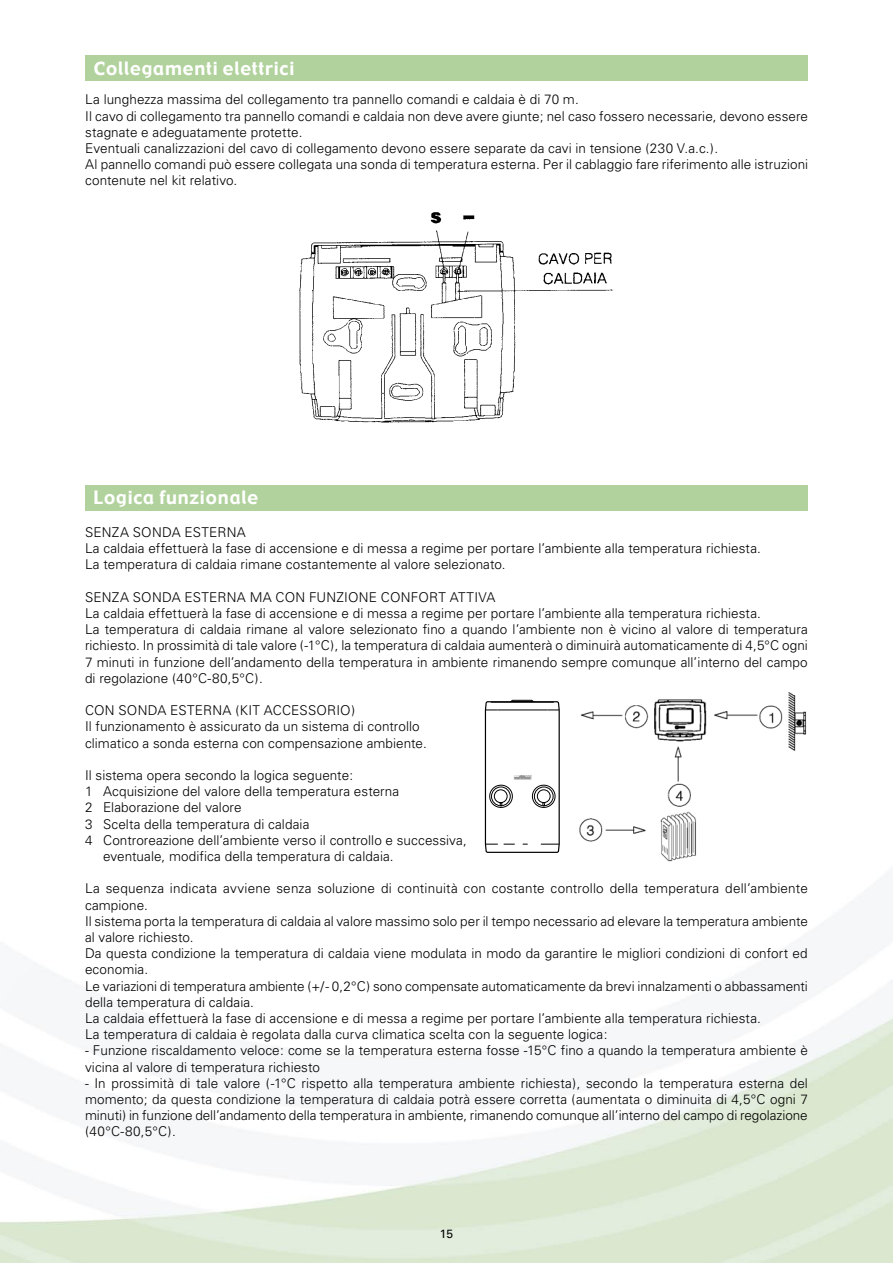
<style>
.page{position:relative;width:893px;height:1263px;background:#fff}
.page>*{position:absolute;margin:0;border:0;box-sizing:border-box;transform-origin:0 0}
.sottotitoli_fascia_verde_50{font:18px "Gadget";letter-spacing:.05em;color:#fff}
.descrizione{font:300 13.5px/16.2px "Univers";letter-spacing:.005em;color:#000}
.t1{font:12px "Univers";color:#000}
</style>
<div class="page">
<div style="left:85px;top:55px;width:723px;height:26px;background:#b1d29d"></div>
<img style="left:299px;top:212px;width:315px;height:211px">
<div style="left:85px;top:485px;width:723px;height:25px;background:#b1d29d"></div>
<svg style="left:485px;top:700px;width:75px;height:153px"></svg>
<img style="left:579px;top:692px;width:228px;height:170px">
<p class="sottotitoli_fascia_verde_50" style="left:94px;top:57px;width:202px">Collegamenti elettrici</p>
<p class="descrizione" style="left:85px;top:91px;width:495px">La lunghezza massima del collegamento tra pannello comandi e caldaia è di 70 m.</p>
<p class="descrizione" style="left:85px;top:108px;width:724px">Il cavo di collegamento tra pannello comandi e caldaia non deve avere giunte; nel caso fossero necessarie, devono essere stagnate e adeguatamente protette.</p>
<p class="descrizione" style="left:85px;top:140px;width:634px">Eventuali canalizzazioni del cavo di collegamento devono essere separate da cavi in tensione (230 V.a.c.).</p>
<p class="descrizione" style="left:85px;top:156px;width:724px">Al pannello comandi può essere collegata una sonda di temperatura esterna. Per il cablaggio fare riferimento alle istruzioni contenute nel kit relativo.</p>
<p class="sottotitoli_fascia_verde_50" style="left:94px;top:486px;width:166px">Logica funzionale</p>
<p class="descrizione" style="left:85px;top:524px;width:162px">SENZA SONDA ESTERNA</p>
<p class="descrizione" style="left:85px;top:540px;width:677px">La caldaia effettuerà la fase di accensione e di messa a regime per portare l’ambiente alla temperatura richiesta.</p>
<p class="descrizione" style="left:85px;top:556px;width:422px">La temperatura di caldaia rimane costantemente al valore selezionato.</p>
<p class="descrizione" style="left:85px;top:589px;width:412px">SENZA SONDA ESTERNA MA CON FUNZIONE CONFORT ATTIVA</p>
<p class="descrizione" style="left:85px;top:605px;width:677px">La caldaia effettuerà la fase di accensione e di messa a regime per portare l’ambiente alla temperatura richiesta.</p>
<p class="descrizione" style="left:85px;top:621px;width:724px;text-align:justify">La temperatura di caldaia rimane al valore selezionato fino a quando l’ambiente non è vicino al valore di temperatura richiesto. In prossimità di tale valore (-1°C), la temperatura di caldaia aumenterà o diminuirà automaticamente di 4,5°C ogni 7 minuti in funzione dell’andamento della temperatura in ambiente rimanendo sempre comunque all’interno del campo di regolazione (40°C-80,5°C).</p>
<p class="descrizione" style="left:85px;top:702px;width:272px">CON SONDA ESTERNA (KIT ACCESSORIO)</p>
<p class="descrizione" style="left:85px;top:718px;width:336px">Il funzionamento è assicurato da un sistema di controllo</p>
<p class="descrizione" style="left:85px;top:735px;width:343px">climatico a sonda esterna con compensazione ambiente.</p>
<p class="descrizione" style="left:85px;top:767px;width:270px">Il sistema opera secondo la logica seguente:</p>
<p class="descrizione" style="left:85px;top:783px;width:316px">1 Acquisizione del valore della temperatura esterna</p>
<p class="descrizione" style="left:85px;top:799px;width:158px">2 Elaborazione del valore</p>
<p class="descrizione" style="left:85px;top:816px;width:226px">3 Scelta della temperatura di caldaia</p>
<p class="descrizione" style="left:85px;top:832px;width:383px">4 Controreazione dell’ambiente verso il controllo e successiva,</p>
<p class="descrizione" style="left:103px;top:848px;width:292px">eventuale, modifica della temperatura di caldaia.</p>
<p class="descrizione" style="left:85px;top:880px;width:724px">La sequenza indicata avviene senza soluzione di continuità con costante controllo della temperatura dell’ambiente campione.</p>
<p class="descrizione" style="left:85px;top:913px;width:724px">Il sistema porta la temperatura di caldaia al valore massimo solo per il tempo necessario ad elevare la temperatura ambiente al valore richiesto.</p>
<p class="descrizione" style="left:85px;top:945px;width:724px">Da questa condizione la temperatura di caldaia viene modulata in modo da garantire le migliori condizioni di confort ed economia.</p>
<p class="descrizione" style="left:85px;top:978px;width:724px">Le variazioni di temperatura ambiente (+/- 0,2°C) sono compensate automaticamente da brevi innalzamenti o abbassamenti della temperatura di caldaia.</p>
<p class="descrizione" style="left:85px;top:1010px;width:677px">La caldaia effettuerà la fase di accensione e di messa a regime per portare l’ambiente alla temperatura richiesta.</p>
<p class="descrizione" style="left:85px;top:1026px;width:524px">La temperatura di caldaia è regolata dalla curva climatica scelta con la seguente logica:</p>
<p class="descrizione" style="left:85px;top:1042px;width:724px">- Funzione riscaldamento veloce: come se la temperatura esterna fosse -15°C fino a quando la temperatura ambiente è vicina al valore di temperatura richiesto</p>
<p class="descrizione" style="left:85px;top:1075px;width:724px;text-align:justify">- In prossimità di tale valore (-1°C rispetto alla temperatura ambiente richiesta), secondo la temperatura esterna del momento; da questa condizione la temperatura di caldaia potrà essere corretta (aumentata o diminuita di 4,5°C ogni 7 minuti) in funzione dell’andamento della temperatura in ambiente, rimanendo comunque all’interno del campo di regolazione (40°C-80,5°C).</p>
<p class="t1" style="left:440px;top:1226px;width:15px">15</p>
</div>
